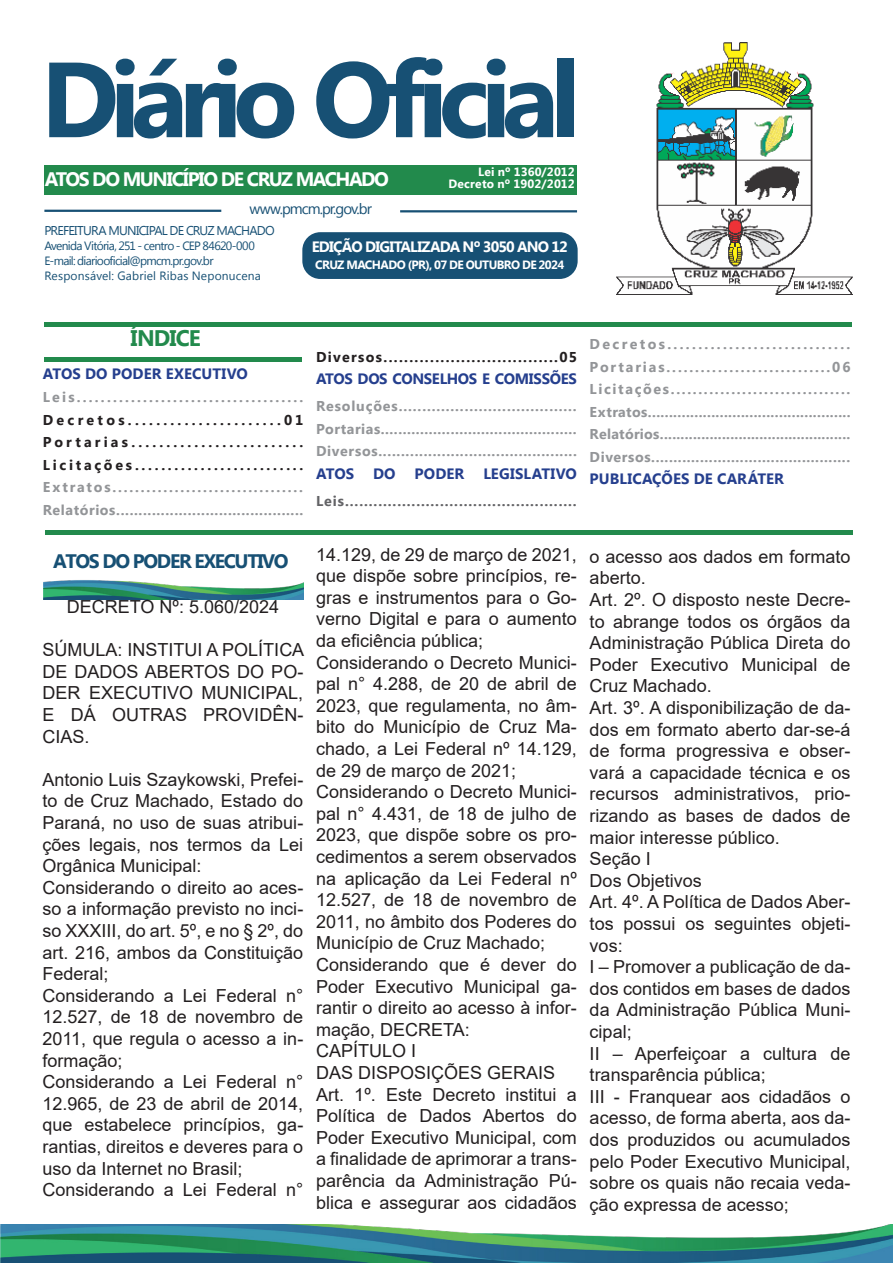
<style>
.page{position:relative;width:893px;height:1263px;background:#fff}
.page>*{position:absolute;margin:0;border:0;box-sizing:border-box;transform-origin:0 0}
.t1{font:700 106.5px "Myanmar Text";letter-spacing:-.085em;color:#175074}
.t2{font:700 22.5px "Myanmar Text";letter-spacing:-.04em;color:#228a4c}
.t3{font:700 19.5px "Myanmar Text";letter-spacing:-.075em;color:#fff}
.t4{font:700 19.5px "Myanmar Text";letter-spacing:-.07em;color:#175074}
.t5{font:18px/21.6px "Arial";color:#231f20;text-align:justify}
.t6{font:700 15px "Myanmar Text";color:#253f8e}
.t7{font:700 15px "Myanmar Text";letter-spacing:-.05em;color:#fff}
.t8{font:700 15px "Myanmar Text";letter-spacing:-.025em;color:#253f8e}
.t9{font:15px "Myanmar Text";letter-spacing:-.065em;color:#175074}
.t10{font:700 14.25px/22.5px "Myanmar Text";letter-spacing:.055em;color:#939598}
.t11{font:700 14.25px "Myanmar Text";letter-spacing:.13em;color:#939598}
.t12{font:700 14.25px "Myanmar Text";letter-spacing:.03em;color:#939598}
.t13{font:700 14.25px "Myanmar Text";letter-spacing:.02em;color:#939598}
.t14{font:700 14.25px "Myanmar Text";color:#636366}
.t15{font:700 14.25px "Myanmar Text";letter-spacing:.09em;color:#231f20}
.t16{font:700 14.25px "Myanmar Text";letter-spacing:.115em;color:#939598}
.t17{font:700 14.25px "Myanmar Text";letter-spacing:.165em;color:#939598}
.t18{font:700 14.25px "Myanmar Text";letter-spacing:.2em;color:#231f20}
.t19{font:700 14.25px "Myanmar Text";letter-spacing:.22em;color:#231f20}
.t20{font:700 14.25px "Myanmar Text";letter-spacing:.23em;color:#231f20}
.t21{font:12.75px "Myanmar Text";letter-spacing:-.06em;color:#175074}
.t22{font:12px "Myanmar Text";letter-spacing:-.05em;color:#175074}
.t23{font:12px "Myanmar Text";letter-spacing:.015em;color:#175074}
.t24{font:700 12px "Myanmar Text";letter-spacing:-.05em;color:#fff}
.t25{font:700 12px "Myanmar Text";letter-spacing:.015em;color:#fff}
.t26{font:700 12px "Myanmar Text";letter-spacing:.005em;color:#fff}
</style>
<div class="page">
<img style="left:616px;top:42px;width:236px;height:252px">
<div style="left:44px;top:165px;width:533px;height:29px;background:#228a4c"></div>
<hr style="left:44px;top:210px;width:177px;height:2px;background:#175074">
<hr style="left:400px;top:210px;width:177px;height:2px;background:#175074">
<div style="left:302px;top:232px;width:276px;height:47px;background:#175074;border-radius:18px"></div>
<hr style="left:44px;top:322px;width:808px;height:4px;background:#228a4c">
<div style="left:45px;top:530px;width:808px;height:5px;background:#228a4c"></div>
<div style="left:44px;top:357px;width:258px;height:5px;background:#228a4c"></div>
<img style="left:0;top:1224px;width:893px;height:39px">
<img style="left:43px;top:580px;width:260px;height:20px">
<p class="t1" style="left:41px;top:38px;width:541px">Diário Oficial</p>
<p class="t3" style="left:45px;top:168px;width:346px">ATOS DO MUNICÍPIO DE CRUZ MACHADO</p>
<p class="t26" style="left:478px;top:164px;width:98px">Lei nº 1360/2012</p>
<p class="t25" style="left:448px;top:176px;width:128px">Decreto nº 1902/2012</p>
<p class="t9" style="left:249px;top:200px;width:124px">www.pmcm.pr.gov.br</p>
<p class="t21" style="left:44px;top:223px;width:232px">PREFEITURA MUNICIPAL DE CRUZ MACHADO</p>
<p class="t22" style="left:44px;top:239px;width:212px">Avenida Vitória, 251 - centro - CEP 84620-000</p>
<p class="t22" style="left:44px;top:254px;width:171px">E-mail: diariooficial@pmcm.pr.gov.br</p>
<p class="t23" style="left:44px;top:269px;width:218px">Responsável: Gabriel Ribas Neponucena</p>
<p class="t7" style="left:312px;top:238px;width:258px">EDIÇÃO DIGITALIZADA Nº 3050 ANO 12</p>
<p class="t24" style="left:315px;top:258px;width:251px">CRUZ MACHADO (PR), 07 DE OUTUBRO DE 2024</p>
<p class="t2" style="left:131px;top:325px;width:72px">ÍNDICE</p>
<p class="t6" style="left:43px;top:365px;width:207px">ATOS DO PODER EXECUTIVO</p>
<p class="t10" style="left:43px;top:386px;width:262px">Leis......................................</p>
<p class="t20" style="left:43px;top:411px;width:262px">Decretos......................01</p>
<p class="t19" style="left:43px;top:434px;width:262px">Portarias.........................</p>
<p class="t18" style="left:43px;top:456px;width:262px">Licitações..........................</p>
<p class="t11" style="left:43px;top:479px;width:262px">Extratos..................................</p>
<p class="t10" style="left:43px;top:498px;width:262px">Relatórios..........................................</p>
<p class="t15" style="left:316px;top:348px;width:262px">Diversos..................................05</p>
<p class="t8" style="left:316px;top:370px;width:262px">ATOS DOS CONSELHOS E COMISSÕES</p>
<p class="t10" style="left:316px;top:395px;width:262px">Resoluções......................................<br>Portarias.............................................</p>
<p class="t10" style="left:316px;top:440px;width:262px">Diversos............................................</p>
<p class="t6" style="left:316px;top:465px;width:40px">ATOS</p>
<p class="t6" style="left:373px;top:465px;width:24px">DO</p>
<p class="t6" style="left:415px;top:465px;width:51px">PODER</p>
<p class="t6" style="left:483px;top:465px;width:95px">LEGISLATIVO</p>
<p class="t14" style="left:316px;top:492px;width:262px">Leis.................................................</p>
<p class="t4" style="left:53px;top:549px;width:237px">ATOS DO PODER EXECUTIVO</p>
<p class="t5" style="left:67px;top:596px;width:214px">DECRETO Nº: 5.060/2024</p>
<p class="t5" style="left:43px;top:639px;width:263px">SÚMULA: INSTITUI A POLÍTICA DE DADOS ABERTOS DO PO-DER EXECUTIVO MUNICIPAL, E DÁ OUTRAS PROVIDÊN-CIAS.</p>
<p class="t5" style="left:43px;top:768px;width:262px">Antonio Luis Szaykowski, Prefei&shy;to de Cruz Machado, Estado do Paraná, no uso de suas atribui&shy;ções legais, nos termos da Lei Orgânica Municipal:</p>
<p class="t5" style="left:43px;top:876px;width:262px">Considerando o direito ao aces&shy;so a informação previsto no inci&shy;so XXXIII, do art. 5º, e no § 2º, do art. 216, ambos da Constituição Federal;</p>
<p class="t5" style="left:43px;top:984px;width:262px">Considerando a Lei Federal n° 12.527, de 18 de novembro de 2011, que regula o acesso a in&shy;formação;</p>
<p class="t5" style="left:43px;top:1071px;width:262px">Considerando a Lei Federal n° 12.965, de 23 de abril de 2014, que estabelece princípios, ga&shy;rantias, direitos e deveres para o uso da Internet no Brasil;</p>
<p class="t5" style="left:43px;top:1179px;width:262px">Considerando a Lei Federal n°</p>
<p class="t5" style="left:316px;top:543px;width:262px">14.129, de 29 de março de 2021, que dispõe sobre princípios, re&shy;gras e instrumentos para o Go&shy;verno Digital e para o aumento da eficiência pública;</p>
<p class="t5" style="left:316px;top:651px;width:262px">Considerando o Decreto Munici&shy;pal n° 4.288, de 20 de abril de 2023, que regulamenta, no âm&shy;bito do Município de Cruz Ma&shy;chado, a Lei Federal nº 14.129, de 29 de março de 2021;</p>
<p class="t5" style="left:316px;top:781px;width:262px">Considerando o Decreto Munici&shy;pal n° 4.431, de 18 de julho de 2023, que dispõe sobre os pro&shy;cedimentos a serem observados na aplicação da Lei Federal nº 12.527, de 18 de novembro de 2011, no âmbito dos Poderes do Município de Cruz Machado;</p>
<p class="t5" style="left:316px;top:954px;width:262px">Considerando que é dever do Poder Executivo Municipal ga&shy;rantir o direito ao acesso à infor&shy;mação, DECRETA:</p>
<p class="t5" style="left:316px;top:1040px;width:102px">CAPÍTULO I</p>
<p class="t5" style="left:316px;top:1062px;width:241px">DAS DISPOSIÇÕES GERAIS</p>
<p class="t5" style="left:316px;top:1083px;width:262px">Art. 1º. Este Decreto institui a Política de Dados Abertos do Poder Executivo Municipal, com a finalidade de aprimorar a trans&shy;parência da Administração Pú&shy;blica e assegurar aos cidadãos</p>
<p class="t17" style="left:590px;top:336px;width:262px">Decretos..............................</p>
<p class="t11" style="left:590px;top:359px;width:262px">Portarias.............................06</p>
<p class="t16" style="left:590px;top:381px;width:262px">Licitações.................................</p>
<p class="t12" style="left:590px;top:404px;width:263px">Extratos................................................</p>
<p class="t13" style="left:590px;top:426px;width:262px">Relatórios..............................................</p>
<p class="t10" style="left:590px;top:446px;width:262px">Diversos.............................................</p>
<p class="t6" style="left:590px;top:470px;width:196px">PUBLICAÇÕES DE CARÁTER</p>
<p class="t5" style="left:590px;top:545px;width:262px">o acesso aos dados em formato aberto.</p>
<p class="t5" style="left:590px;top:589px;width:262px">Art. 2º. O disposto neste Decre&shy;to abrange todos os órgãos da Administração Pública Direta do Poder Executivo Municipal de Cruz Machado.</p>
<p class="t5" style="left:590px;top:697px;width:262px">Art. 3º. A disponibilização de da&shy;dos em formato aberto dar-se-á de forma progressiva e obser&shy;vará a capacidade técnica e os recursos administrativos, prio&shy;rizando as bases de dados de maior interesse público.</p>
<p class="t5" style="left:590px;top:848px;width:63px">Seção I</p>
<p class="t5" style="left:590px;top:869px;width:114px">Dos Objetivos</p>
<p class="t5" style="left:590px;top:891px;width:262px">Art. 4º. A Política de Dados Aber&shy;tos possui os seguintes objeti&shy;vos:</p>
<p class="t5" style="left:590px;top:956px;width:262px">I – Promover a publicação de da&shy;dos contidos em bases de dados da Administração Pública Muni&shy;cipal;</p>
<p class="t5" style="left:590px;top:1042px;width:262px">II – Aperfeiçoar a cultura de transparência pública;</p>
<p class="t5" style="left:590px;top:1085px;width:262px">III - Franquear aos cidadãos o acesso, de forma aberta, aos da&shy;dos produzidos ou acumulados pelo Poder Executivo Municipal, sobre os quais não recaia veda&shy;ção expressa de acesso;</p>
</div>
